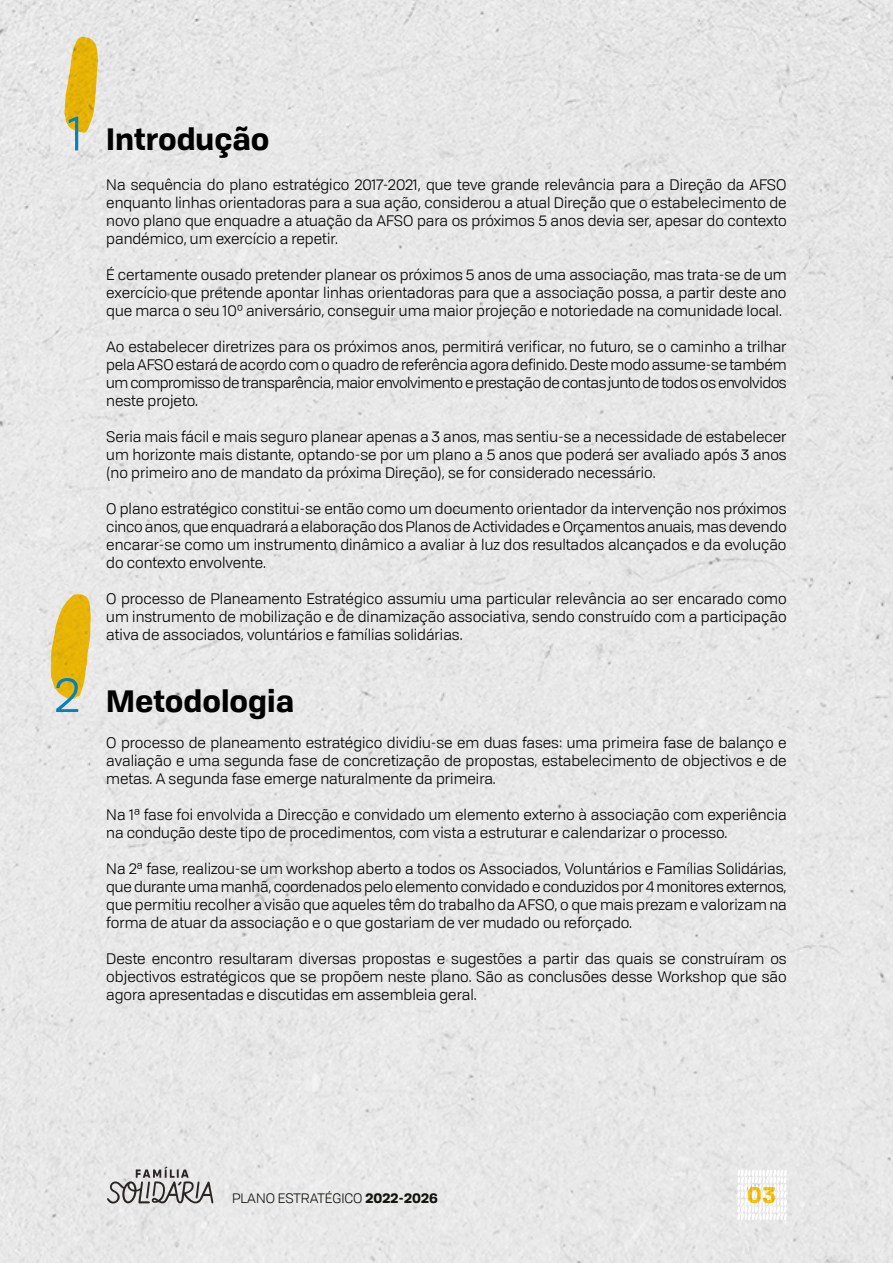
<style>
.page{position:relative;width:893px;height:1263px;background:#e8e7e8}
.page>*{position:absolute;margin:0;border:0;box-sizing:border-box;transform-origin:0 0}
.t1{font:700 30px "Tofino Pro Personal";color:#000}
.t2{font:700 22.5px "Tofino Pro Personal";color:#fdc608}
.t3{font:15px/18px "Tofino Pro Personal";color:#000;text-align:justify}
.t4{font:13.5px "Tofino Pro Personal";color:#12120e}
.s1{font-weight:700}
</style>
<div class="page">
<svg style="left:737px;top:1169px;width:50px;height:51px"></svg>
<svg style="left:107px;top:1166px;width:106px;height:38px;background:#b9b7b7"></svg>
<svg style="left:64px;top:37px;width:34px;height:113px;background:#ddc25c"></svg>
<svg style="left:51px;top:594px;width:40px;height:118px;background:#dbc052"></svg>
<h1 class="t1" style="left:106px;top:115px;width:165px">Introdução</h1>
<p class="t3" style="left:106px;top:175px;width:682px">Na sequência do plano estratégico 2017-2021, que teve grande relevância para a Direção da AFSO enquanto linhas orientadoras para a sua ação, considerou a atual Direção que o estabelecimento de novo plano que enquadre a atuação da AFSO para os próximos 5 anos devia ser, apesar do contexto pandémico, um exercício a repetir.</p>
<p class="t3" style="left:106px;top:265px;width:682px">É certamente ousado pretender planear os próximos 5 anos de uma associação, mas trata-se de um exercício que pretende apontar linhas orientadoras para que a associação possa, a partir deste ano que marca o seu 10º aniversário, conseguir uma maior projeção e notoriedade na comunidade local.</p>
<p class="t3" style="left:106px;top:337px;width:682px">Ao estabelecer diretrizes para os próximos anos, permitirá verificar, no futuro, se o caminho a trilhar pela AFSO estará de acordo com o quadro de referência agora definido. Deste modo assume-se também um compromisso de transparência, maior envolvimento e prestação de contas junto de todos os envolvidos neste projeto.</p>
<p class="t3" style="left:106px;top:427px;width:682px">Seria mais fácil e mais seguro planear apenas a 3 anos, mas sentiu-se a necessidade de estabelecer um horizonte mais distante, optando-se por um plano a 5 anos que poderá ser avaliado após 3 anos (no primeiro ano de mandato da próxima Direção), se for considerado necessário.</p>
<p class="t3" style="left:106px;top:499px;width:682px">O plano estratégico constitui-se então como um documento orientador da intervenção nos próximos cinco anos, que enquadrará a elaboração dos Planos de Actividades e Orçamentos anuais, mas devendo encarar-se como um instrumento dinâmico a avaliar à luz dos resultados alcançados e da evolução do contexto envolvente.</p>
<p class="t3" style="left:106px;top:589px;width:682px">O processo de Planeamento Estratégico assumiu uma particular relevância ao ser encarado como um instrumento de mobilização e de dinamização associativa, sendo construído com a participação ativa de associados, voluntários e famílias solidárias.</p>
<h1 class="t1" style="left:106px;top:676px;width:189px">Metodologia</h1>
<p class="t3" style="left:106px;top:733px;width:682px">O processo de planeamento estratégico dividiu-se em duas fases: uma primeira fase de balanço e avaliação e uma segunda fase de concretização de propostas, estabelecimento de objectivos e de metas. A segunda fase emerge naturalmente da primeira.</p>
<p class="t3" style="left:106px;top:805px;width:682px">Na 1ª fase foi envolvida a Direcção e convidado um elemento externo à associação com experiência na condução deste tipo de procedimentos, com vista a estruturar e calendarizar o processo.</p>
<p class="t3" style="left:106px;top:859px;width:682px">Na 2ª fase, realizou-se um workshop aberto a todos os Associados, Voluntários e Famílias Solidárias, que durante uma manhã, coordenados pelo elemento convidado e conduzidos por 4 monitores externos, que permitiu recolher a visão que aqueles têm do trabalho da AFSO, o que mais prezam e valorizam na forma de atuar da associação e o que gostariam de ver mudado ou reforçado.</p>
<p class="t3" style="left:106px;top:949px;width:682px">Deste encontro resultaram diversas propostas e sugestões a partir das quais se construíram os objectivos estratégicos que se propõem neste plano. São as conclusões desse Workshop que são agora apresentadas e discutidas em assembleia geral.</p>
<p class="t4" style="left:232px;top:1189px;width:208px">PLANO ESTRATÉGICO <span class="s1">2022-2026</span></p>
<h2 class="t2" style="left:748px;top:1177px;width:30px">03</h2>
</div>
